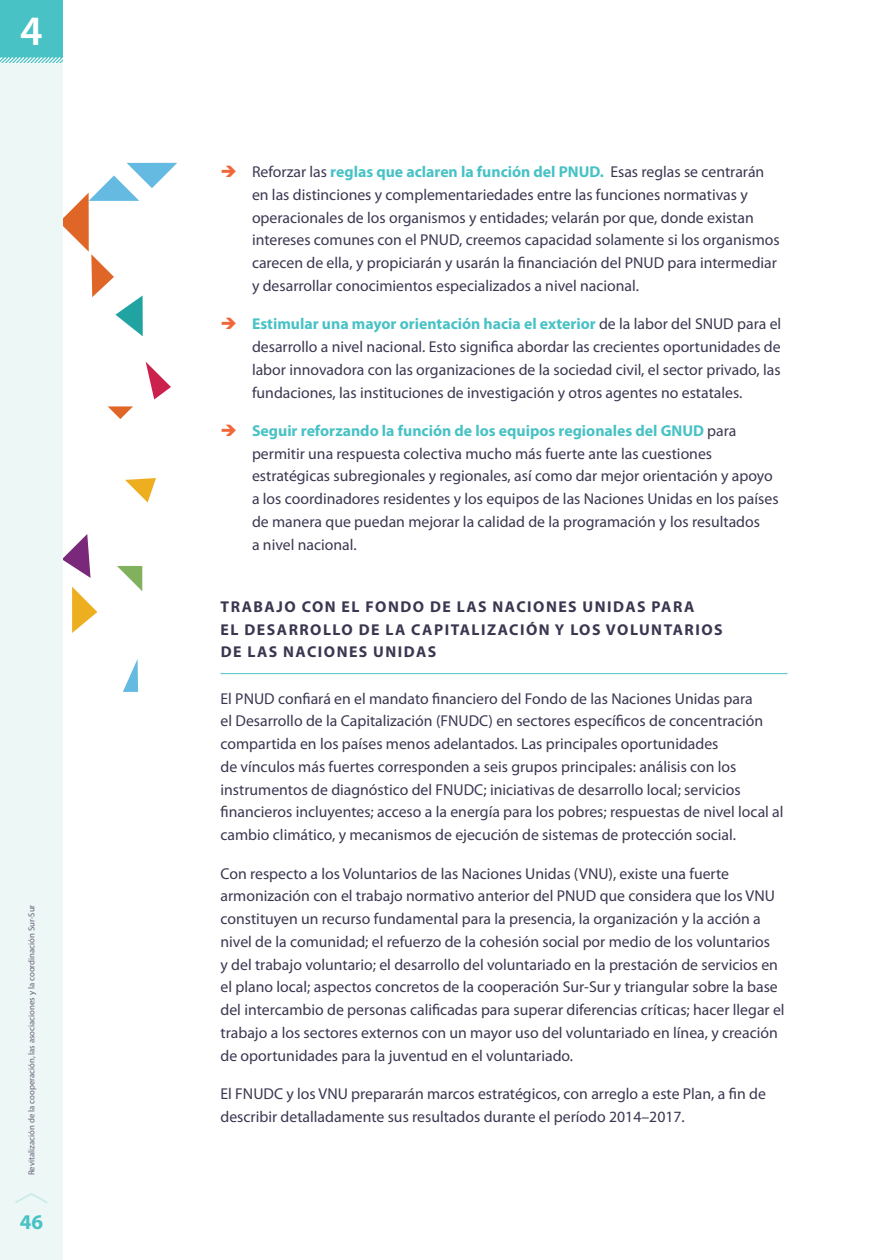
<style>
.page{position:relative;width:882px;height:1260px;background:#fff}
.page>*{position:absolute;margin:0;border:0;box-sizing:border-box;transform-origin:0 0}
.t1{font:600 42px "Myriad Pro";color:#fff}
.t2{font:700 21px "Myriad Pro";color:#48c2c5}
.t3{font:15.75px/22.8px "Myriad Pro";color:#3b3751}
.t4{font:700 15.75px/22.8px "Myriad Pro";letter-spacing:.095em;color:#3b3751}
.t5{font:700 15.75px "Myriad Pro";color:#48c2c5}
.t6{font:8.75px "Myriad Pro";color:#665f75}
.s1{color:#f26739}
.s2{font-weight:400;color:#3b3751}
.s3{font-weight:700;color:#48c2c5}
</style>
<div class="page">
<hr style="left:220px;top:673px;width:568px;height:1px;background:#48c2c5">
<svg style="left:146px;top:362px;width:25px;height:37px"></svg>
<svg style="left:63px;top:163px;width:114px;height:173px"></svg>
<svg style="left:72px;top:587px;width:25px;height:46px"></svg>
<svg style="left:117px;top:566px;width:25px;height:25px"></svg>
<svg style="left:123px;top:659px;width:15px;height:33px"></svg>
<svg style="left:125px;top:478px;width:31px;height:24px"></svg>
<svg style="left:108px;top:406px;width:25px;height:13px"></svg>
<svg style="left:63px;top:534px;width:28px;height:44px"></svg>
<div style="left:0;top:0;width:63px;height:63px;background:#48c2c5"></div>
<svg style="left:0;top:57px;width:63px;height:6px"></svg>
<div style="left:0;top:63px;width:63px;height:1197px;background:#ecf7f6"></div>
<svg style="left:15px;top:1193px;width:32px;height:10px"></svg>
<h1 class="t1" style="left:20px;top:4px;width:24px">4</h1>
<p class="t6" style="left:26px;top:1175px;width:272px;rotate:-90deg">Revitalización de la cooperación, las asociaciones y la coordinación Sur-Sur</p>
<h2 class="t2" style="left:20px;top:1208px;width:25px">46</h2>
<p class="t5" style="left:221px;top:162px;width:359px"><span class="s1">➔</span> <span class="s2">Reforzar las</span> reglas que aclaren la función del PNUD</p>
<p class="t3" style="left:252px;top:160px;width:529px;text-indent:348px"><span class="s3">.</span> Esas reglas se centrarán en las distinciones y complementariedades entre las funciones normativas y operacionales de los organismos y entidades; velarán por que, donde existan intereses comunes con el PNUD, creemos capacidad solamente si los organismos carecen de ella, y propiciarán y usarán la financiación del PNUD para intermediar y desarrollar conocimientos especializados a nivel nacional.</p>
<p class="t3" style="left:252px;top:312px;width:531px;text-align:justify;text-indent:-32px"><span class="s1">➔</span> <span class="s3">Estimular una mayor orientación hacia el exterior</span> de la labor del SNUD para el desarrollo a nivel nacional. Esto significa abordar las crecientes oportunidades de labor innovadora con las organizaciones de la sociedad civil, el sector privado, las fundaciones, las instituciones de investigación y otros agentes no estatales.</p>
<p class="t5" style="left:221px;top:420px;width:452px"><span class="s1">➔</span> Seguir reforzando la función de los equipos regionales del GNUD</p>
<p class="t3" style="left:252px;top:419px;width:528px;text-indent:455px">para permitir una respuesta colectiva mucho más fuerte ante las cuestiones estratégicas subregionales y regionales, así como dar mejor orientación y apoyo a los coordinadores residentes y los equipos de las Naciones Unidas en los países de manera que puedan mejorar la calidad de la programación y los resultados<br>a nivel nacional.</p>
<p class="t4" style="left:221px;top:595px;width:503px">Trabajo con el Fondo de las Naciones Unidas para<br>el Desarrollo de la Capitalización y los Voluntarios de las Naciones Unidas</p>
<p class="t3" style="left:221px;top:687px;width:565px">El PNUD confiará en el mandato financiero del Fondo de las Naciones Unidas para<br>el Desarrollo de la Capitalización (FNUDC) en sectores específicos de concentración compartida en los países menos adelantados. Las principales oportunidades<br>de vínculos más fuertes corresponden a seis grupos principales: análisis con los instrumentos de diagnóstico del FNUDC; iniciativas de desarrollo local; servicios financieros incluyentes; acceso a la energía para los pobres; respuestas de nivel local al cambio climático, y mecanismos de ejecución de sistemas de protección social.</p>
<p class="t3" style="left:221px;top:862px;width:566px">Con respecto a los Voluntarios de las Naciones Unidas (VNU), existe una fuerte armonización con el trabajo normativo anterior del PNUD que considera que los VNU constituyen un recurso fundamental para la presencia, la organización y la acción a nivel de la comunidad; el refuerzo de la cohesión social por medio de los voluntarios<br>y del trabajo voluntario; el desarrollo del voluntariado en la prestación de servicios en el plano local; aspectos concretos de la cooperación Sur-Sur y triangular sobre la base del intercambio de personas calificadas para superar diferencias críticas; hacer llegar el trabajo a los sectores externos con un mayor uso del voluntariado en línea, y creación de oportunidades para la juventud en el voluntariado.</p>
<p class="t3" style="left:221px;top:1082px;width:547px">El FNUDC y los VNU prepararán marcos estratégicos, con arreglo a este Plan, a fin de describir detalladamente sus resultados durante el período 2014–2017.</p>
</div>
